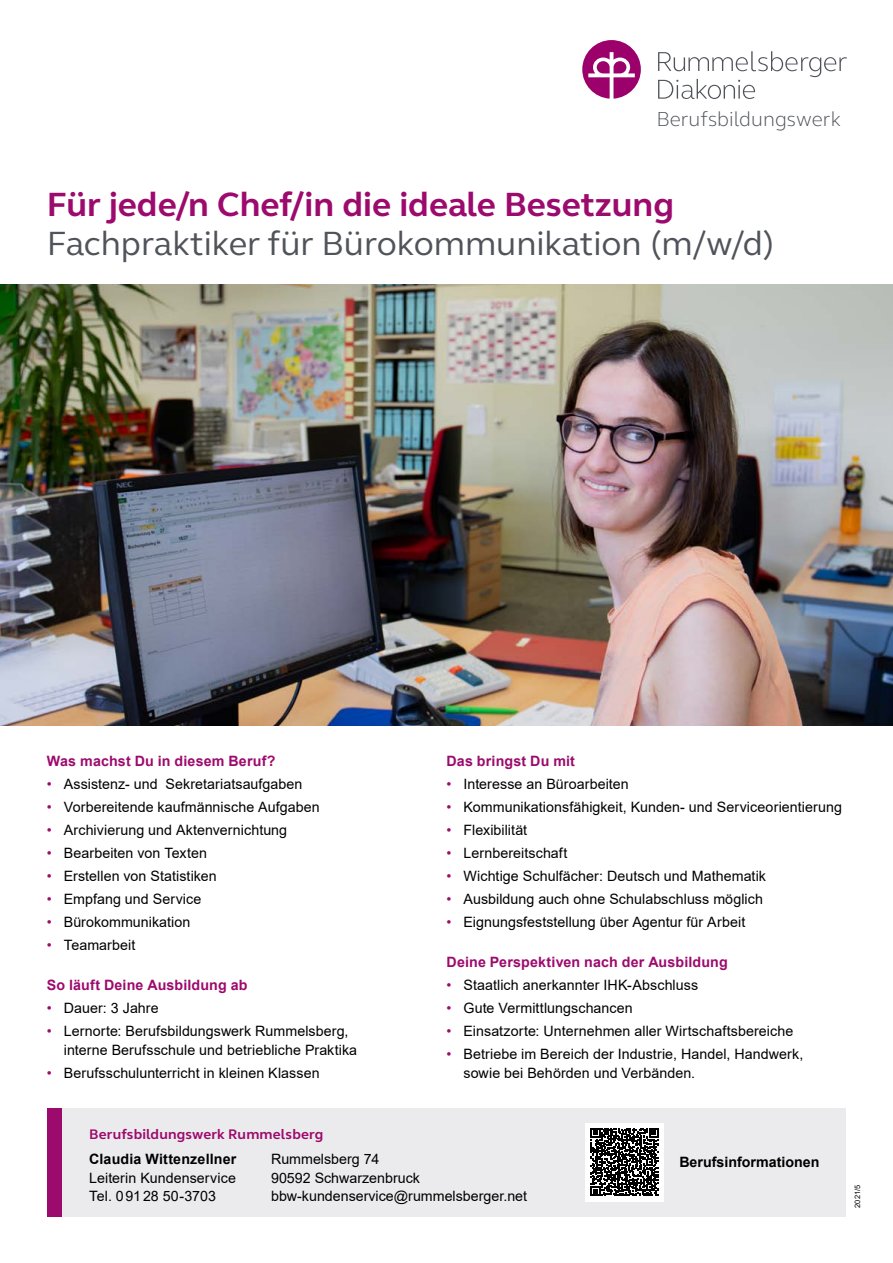
<style>
.page{position:relative;width:893px;height:1263px;background:#fff}
.page>*{position:absolute;margin:0;border:0;box-sizing:border-box;transform-origin:0 0}
.t1{font:34.5px "FS Elliot";color:#50535a}
.t2{font:700 34.5px "FS Elliot";color:#9d0a6d}
.t3{font:300 20.85px "FS Elliot";color:#50535a}
.t4{font:14.25px/18.8px "Arial";letter-spacing:.005em;color:#000}
.t5{font:700 14.25px "Arial";letter-spacing:.01em;color:#9d0a6d}
.t6{font:700 14.25px "Arial";color:#000}
.t7{font:700 14.25px "FS Elliot";letter-spacing:.01em;color:#9d0a6d}
.t8{font:7.5px "Arial";color:#000}
.s1{color:#9d0a6d}
</style>
<div class="page">
<svg style="left:658px;top:51px;width:189px;height:48px"></svg>
<svg style="left:582px;top:40px;width:59px;height:59px"></svg>
<img style="left:0;top:285px;width:893px;height:440px">
<div style="left:62px;top:1108px;width:784px;height:108px;background:#ebebed"></div>
<div style="left:47px;top:1108px;width:15px;height:108px;background:#9d0a6d"></div>
<div style="left:585px;top:1122px;width:79px;height:79px;background:#fff"></div>
<svg style="left:591px;top:1128px;width:67px;height:68px"></svg>
<h2 class="t3" style="left:656px;top:105px;width:186px">Berufsbildungswerk</h2>
<h1 class="t2" style="left:47px;top:181px;width:629px">Für jede/n Chef/in die ideale Besetzung</h1>
<h1 class="t1" style="left:47px;top:220px;width:729px">Fachpraktiker für Bürokommunikation (m/w/d)</h1>
<p class="t5" style="left:47px;top:751px;width:230px">Was machst Du in diesem Beruf?</p>
<p class="t4" style="left:47px;top:774px;width:257px"><span class="s1">•</span> Assistenz- und Sekretariatsaufgaben</p>
<p class="t4" style="left:47px;top:797px;width:274px"><span class="s1">•</span> Vorbereitende kaufmännische Aufgaben</p>
<p class="t4" style="left:47px;top:820px;width:242px"><span class="s1">•</span> Archivierung und Aktenvernichtung</p>
<p class="t4" style="left:47px;top:843px;width:162px"><span class="s1">•</span> Bearbeiten von Texten</p>
<p class="t4" style="left:47px;top:866px;width:171px"><span class="s1">•</span> Erstellen von Statistiken</p>
<p class="t4" style="left:47px;top:889px;width:156px"><span class="s1">•</span> Empfang und Service</p>
<p class="t4" style="left:47px;top:912px;width:145px"><span class="s1">•</span> Bürokommunikation</p>
<p class="t4" style="left:47px;top:935px;width:90px"><span class="s1">•</span> Teamarbeit</p>
<p class="t5" style="left:47px;top:975px;width:202px">So läuft Deine Ausbildung ab</p>
<p class="t4" style="left:47px;top:998px;width:113px"><span class="s1">•</span> Dauer: 3 Jahre</p>
<p class="t4" style="left:64px;top:1021px;width:295px;text-indent:-17px"><span class="s1">•</span> Lernorte: Berufsbildungswerk Rummelsberg, interne Berufsschule und betriebliche Praktika</p>
<p class="t4" style="left:47px;top:1063px;width:274px"><span class="s1">•</span> Berufsschulunterricht in kleinen Klassen</p>
<p class="t5" style="left:446px;top:751px;width:130px">Das bringst Du mit</p>
<p class="t4" style="left:446px;top:774px;width:184px"><span class="s1">•</span> Interesse an Büroarbeiten</p>
<p class="t4" style="left:446px;top:797px;width:397px"><span class="s1">•</span> Kommunikationsfähigkeit, Kunden- und Serviceorientierung</p>
<p class="t4" style="left:446px;top:820px;width:82px"><span class="s1">•</span> Flexibilität</p>
<p class="t4" style="left:446px;top:843px;width:122px"><span class="s1">•</span> Lernbereitschaft</p>
<p class="t4" style="left:446px;top:866px;width:321px"><span class="s1">•</span> Wichtige Schulfächer: Deutsch und Mathematik</p>
<p class="t4" style="left:446px;top:889px;width:318px"><span class="s1">•</span> Ausbildung auch ohne Schulabschluss möglich</p>
<p class="t4" style="left:446px;top:912px;width:300px"><span class="s1">•</span> Eignungsfeststellung über Agentur für Arbeit</p>
<p class="t5" style="left:446px;top:952px;width:283px">Deine Perspektiven nach der Ausbildung</p>
<p class="t4" style="left:446px;top:975px;width:253px"><span class="s1">•</span> Staatlich anerkannter IHK-Abschluss</p>
<p class="t4" style="left:446px;top:998px;width:188px"><span class="s1">•</span> Gute Vermittlungschancen</p>
<p class="t4" style="left:446px;top:1021px;width:348px"><span class="s1">•</span> Einsatzorte: Unternehmen aller Wirtschaftsbereiche</p>
<p class="t4" style="left:463px;top:1044px;width:341px;text-indent:-17px"><span class="s1">•</span> Betriebe im Bereich der Industrie, Handel, Handwerk, sowie bei Behörden und Verbänden.</p>
<p class="t7" style="left:89px;top:1124px;width:236px">Berufsbildungswerk Rummelsberg</p>
<p class="t6" style="left:89px;top:1149px;width:149px">Claudia Wittenzellner</p>
<p class="t4" style="left:89px;top:1168px;width:148px">Leiterin Kundenservice<br>Tel. 09128 50-3703</p>
<p class="t4" style="left:271px;top:1149px;width:258px">Rummelsberg 74<br>90592 Schwarzenbruck bbw-kundenservice@rummelsberger.net</p>
<p class="t6" style="left:679px;top:1152px;width:142px">Berufsinformationen</p>
<p class="t8" style="left:852px;top:1208px;width:24px;rotate:-90deg">2021/5</p>
</div>
